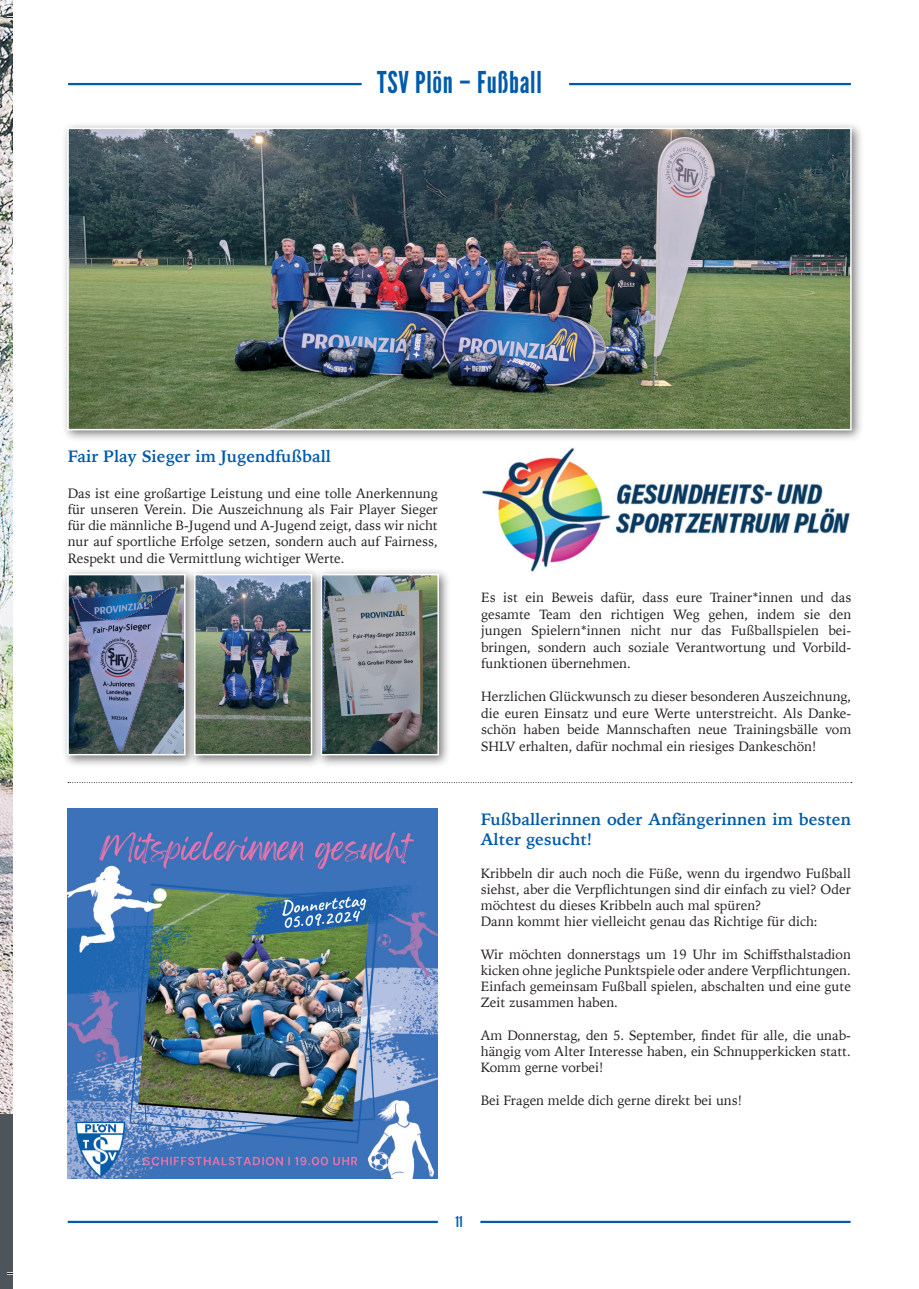
<style>
.page{position:relative;width:919px;height:1289px;background:#fff}
.page>*{position:absolute;margin:0;border:0;box-sizing:border-box;transform-origin:0 0}
.t1{font:30px "League Gothic";letter-spacing:.025em;color:#015aaa}
.t2{font:700 16.5px/19.8px "Iowan Old Style";color:#015aaa}
.t3{font:15px "League Gothic";color:#015aaa}
.t4{font:13.5px/16.2px "Iowan Old Style";color:#231f20;text-align:justify}
</style>
<div class="page">
<div style="left:61px;top:122px;width:802px;height:320px;background:#231f20;opacity:.6"></div>
<img style="left:70px;top:131px;width:778px;height:296px">
<div style="left:67px;top:128px;width:784px;height:302px;border:2px solid #fff"></div>
<hr style="left:68px;top:1220px;width:370px;height:2px;background:#015aaa">
<hr style="left:480px;top:1220px;width:370px;height:2px;background:#015aaa">
<hr style="left:68px;top:83px;width:293px;height:2px;background:#015aaa">
<hr style="left:569px;top:83px;width:281px;height:2px;background:#015aaa">
<svg style="left:68px;top:782px;width:783px;height:1px"></svg>
<img style="left:482px;top:447px;width:368px;height:125px">
<img style="left:0;top:0;width:12px;height:1114px">
<div style="left:0;top:1114px;width:12px;height:174px;background:#4d545a"></div>
<svg style="left:7px;top:16px;width:6px;height:3px"></svg>
<svg style="left:7px;top:1271px;width:6px;height:3px"></svg>
<img style="left:68px;top:808px;width:370px;height:370px">
<div style="left:61px;top:568px;width:136px;height:199px;background:#231f20;opacity:.6"></div>
<img style="left:70px;top:577px;width:112px;height:175px">
<div style="left:67px;top:574px;width:118px;height:181px;border:2px solid #fff"></div>
<div style="left:315px;top:568px;width:136px;height:199px;background:#231f20;opacity:.6"></div>
<img style="left:324px;top:577px;width:112px;height:175px">
<div style="left:321px;top:574px;width:118px;height:181px;border:2px solid #fff"></div>
<div style="left:188px;top:568px;width:136px;height:199px;background:#231f20;opacity:.6"></div>
<img style="left:197px;top:577px;width:112px;height:175px">
<div style="left:194px;top:574px;width:118px;height:181px;border:2px solid #fff"></div>
<h1 class="t1" style="left:377px;top:64px;width:166px">TSV Plön – Fußball</h1>
<p class="t2" style="left:68px;top:445px;width:265px">Fair Play Sieger im Jugendfußball</p>
<p class="t4" style="left:68px;top:484px;width:371px">Das ist eine großartige Leistung und eine tolle Anerkennung für unseren Verein. Die Auszeichnung als Fair Player Sieger für die männliche B-Jugend und A-Jugend zeigt, dass wir nicht nur auf sportliche Erfolge setzen, sondern auch auf Fairness, Respekt und die Vermittlung wichtiger Werte.</p>
<p class="t4" style="left:481px;top:588px;width:371px">Es ist ein Beweis dafür, dass eure Trainer*innen und das gesamte Team den richtigen Weg gehen, indem sie den jungen Spielern*innen nicht nur das Fußballspielen bei&shy;bringen, sondern auch soziale Verantwortung und Vorbild&shy;funktionen übernehmen.</p>
<p class="t4" style="left:481px;top:687px;width:371px">Herzlichen Glückwunsch zu dieser besonderen Auszeichnung, die euren Einsatz und eure Werte unterstreicht. Als Danke&shy;schön haben beide Mannschaften neue Trainingsbälle vom SHLV erhalten, dafür nochmal ein riesiges Dankeschön!</p>
<p class="t2" style="left:480px;top:808px;width:371px">Fußballerinnen oder Anfängerinnen im besten<br>Alter gesucht!</p>
<p class="t4" style="left:480px;top:864px;width:371px;text-align:left">Kribbeln dir auch noch die Füße, wenn du irgendwo Fußball siehst, aber die Verpflichtungen sind dir einfach zu viel? Oder möchtest du dieses Kribbeln auch mal spüren?<br>Dann kommt hier vielleicht genau das Richtige für dich:</p>
<p class="t4" style="left:480px;top:945px;width:371px">Wir möchten donnerstags um 19 Uhr im Schiffsthalstadion kicken ohne jegliche Punktspiele oder andere Verpflichtungen.<br>Einfach gemeinsam Fußball spielen, abschalten und eine gute Zeit zusammen haben.</p>
<p class="t4" style="left:480px;top:1026px;width:371px">Am Donnerstag, den 5. September, findet für alle, die unab&shy;hängig vom Alter Interesse haben, ein Schnupperkicken statt.<br>Komm gerne vorbei!</p>
<p class="t4" style="left:480px;top:1091px;width:263px">Bei Fragen melde dich gerne direkt bei uns!</p>
<p class="t3" style="left:455px;top:1212px;width:9px">11</p>
</div>
